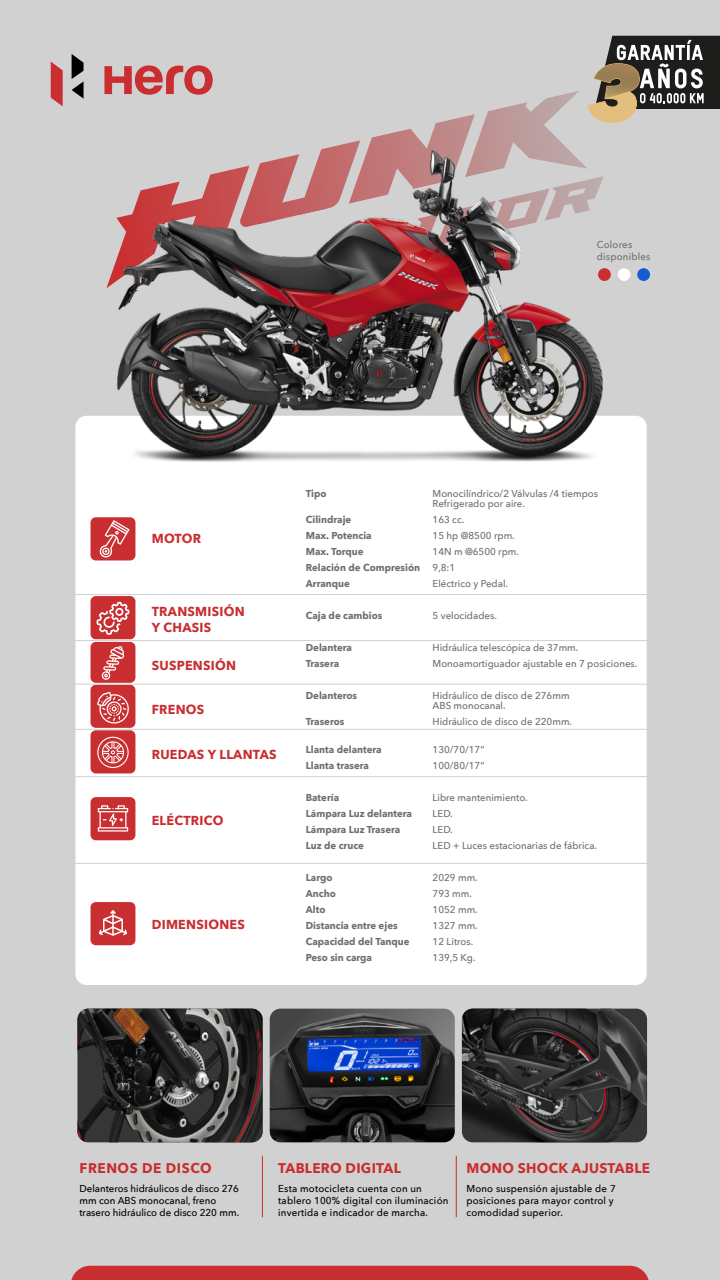
<style>
.page{position:relative;width:720px;height:1280px;background:#d1d1d1}
.page>*{position:absolute;margin:0;border:0;box-sizing:border-box;transform-origin:0 0}
.t1{font:700 14px "Avenir Next";letter-spacing:.02em;color:#c92e30}
.t2{font:700 14px "Avenir Next";letter-spacing:.04em;color:#c92e30}
.t3{font:700 13px/16px "Avenir Next";letter-spacing:.02em;color:#c92e30}
.t4{font:500 10px/10px "Avenir Next";color:#6f6f6e}
.t5{font:700 10px/16px "Avenir Next";color:#6f6f6e}
.t6{font:500 10px/12px "Avenir Next";letter-spacing:.02em;color:#000}
.t7{font:500 10px/12px "Avenir Next";color:#000}
.t8{font:500 10px/12px "Avenir Next";letter-spacing:.02em;color:#6f6f6e}
.s1{font-weight:500}
</style>
<div class="page">
<div style="left:71px;top:1266px;width:578px;height:14px;background:#c92e30"></div>
<div style="left:75px;top:416px;width:572px;height:569px;background:#fff;border-radius:11px"></div>
<div style="left:91px;top:517px;width:44px;height:43px;background:#c92e30;border-radius:5px"></div>
<div style="left:91px;top:596px;width:44px;height:43px;background:#c92e30;border-radius:5px"></div>
<div style="left:91px;top:642px;width:44px;height:41px;background:#c92e30;border-radius:5px"></div>
<div style="left:91px;top:685px;width:44px;height:43px;background:#c92e30;border-radius:5px"></div>
<div style="left:91px;top:730px;width:44px;height:43px;background:#c92e30;border-radius:5px"></div>
<div style="left:91px;top:797px;width:44px;height:43px;background:#c92e30;border-radius:5px"></div>
<div style="left:91px;top:902px;width:44px;height:43px;background:#c92e30;border-radius:5px"></div>
<hr style="left:74px;top:594px;width:574px;height:1px;background:#d1d1d1">
<hr style="left:74px;top:640px;width:574px;height:1px;background:#d1d1d1">
<hr style="left:74px;top:684px;width:574px;height:1px;background:#d1d1d1">
<hr style="left:74px;top:729px;width:574px;height:1px;background:#d1d1d1">
<hr style="left:74px;top:776px;width:574px;height:1px;background:#d1d1d1">
<hr style="left:74px;top:863px;width:574px;height:1px;background:#d1d1d1">
<svg style="left:99px;top:525px;width:31px;height:33px"></svg>
<svg style="left:97px;top:602px;width:32px;height:33px"></svg>
<svg style="left:102px;top:646px;width:22px;height:34px"></svg>
<svg style="left:97px;top:692px;width:32px;height:32px"></svg>
<svg style="left:97px;top:737px;width:32px;height:31px"></svg>
<svg style="left:98px;top:805px;width:30px;height:27px"></svg>
<svg style="left:99px;top:910px;width:28px;height:26px"></svg>
<svg style="left:72px;top:54px;width:12px;height:45px"></svg>
<svg style="left:51px;top:62px;width:12px;height:44px"></svg>
<img style="left:75px;top:288px;width:538px;height:237px">
<img style="left:77px;top:1009px;width:186px;height:133px">
<img style="left:270px;top:1009px;width:185px;height:133px">
<img style="left:462px;top:1009px;width:185px;height:133px">
<hr style="left:262px;top:1156px;width:1px;height:61px;background:#c92e30">
<hr style="left:456px;top:1156px;width:1px;height:61px;background:#c92e30">
<svg style="left:104px;top:36px;width:616px;height:252px"></svg>
<p class="t8" style="left:597px;top:238px;width:55px">Colores disponibles</p>
<h2 class="t3" style="left:152px;top:530px;width:51px">MOTOR</h2>
<h2 class="t3" style="left:152px;top:603px;width:94px">TRANSMISIÓN<br>Y CHASIS</h2>
<h2 class="t3" style="left:152px;top:657px;width:86px">SUSPENSIÓN</h2>
<h2 class="t3" style="left:152px;top:701px;width:54px">FRENOS</h2>
<h2 class="t3" style="left:152px;top:746px;width:126px">RUEDAS Y LLANTAS</h2>
<h2 class="t3" style="left:152px;top:812px;width:73px">ELÉCTRICO</h2>
<h2 class="t3" style="left:152px;top:916px;width:95px">DIMENSIONES</h2>
<p class="t5" style="left:306px;top:485px;width:22px">Tipo</p>
<p class="t4" style="left:433px;top:488px;width:167px">Monocilíndrico/2 Válvulas /4 tiempos<br>Refrigerado por aire.</p>
<p class="t5" style="left:306px;top:511px;width:47px">Cilindraje</p>
<p class="t4" style="left:433px;top:514px;width:33px">163 cc.</p>
<p class="t5" style="left:306px;top:527px;width:67px">Max. Potencia</p>
<p class="t4" style="left:433px;top:530px;width:84px">15 hp @8500 rpm.</p>
<p class="t5" style="left:306px;top:543px;width:59px">Max. Torque</p>
<p class="t5" style="left:306px;top:543px;width:215px;text-indent:127px"><span class="s1">14N m @6500 rpm.<br></span>Relación de Compresión <span class="s1">9,8:1<br></span>Arranque</p>
<p class="t4" style="left:433px;top:578px;width:77px">Eléctrico y Pedal.</p>
<p class="t5" style="left:306px;top:607px;width:78px">Caja de cambios</p>
<p class="t4" style="left:433px;top:610px;width:66px">5 velocidades.</p>
<p class="t5" style="left:306px;top:639px;width:48px">Delantera</p>
<p class="t4" style="left:433px;top:642px;width:147px">Hidráulica telescópica de 37mm.</p>
<p class="t5" style="left:306px;top:655px;width:35px">Trasera</p>
<p class="t4" style="left:433px;top:658px;width:206px">Monoamortiguador ajustable en 7 posiciones.</p>
<p class="t5" style="left:306px;top:687px;width:53px">Delanteros</p>
<p class="t4" style="left:433px;top:690px;width:138px">Hidráulico de disco de 276mm<br>ABS monocanal.</p>
<p class="t5" style="left:306px;top:713px;width:40px">Traseros</p>
<p class="t4" style="left:433px;top:716px;width:141px">Hidráulico de disco de 220mm.</p>
<p class="t5" style="left:306px;top:741px;width:77px">Llanta delantera</p>
<p class="t4" style="left:433px;top:744px;width:53px">130/70/17”</p>
<p class="t5" style="left:306px;top:757px;width:65px">Llanta trasera</p>
<p class="t4" style="left:433px;top:760px;width:53px">100/80/17”</p>
<p class="t5" style="left:306px;top:789px;width:35px">Batería</p>
<p class="t4" style="left:433px;top:792px;width:97px">Libre mantenimiento.</p>
<p class="t5" style="left:306px;top:805px;width:108px">Lámpara Luz delantera</p>
<p class="t4" style="left:433px;top:808px;width:22px">LED.</p>
<p class="t5" style="left:306px;top:821px;width:96px">Lámpara Luz Trasera</p>
<p class="t4" style="left:433px;top:824px;width:22px">LED.</p>
<p class="t5" style="left:306px;top:837px;width:60px">Luz de cruce</p>
<p class="t4" style="left:433px;top:840px;width:166px">LED + Luces estacionarias de fábrica.</p>
<p class="t5" style="left:306px;top:869px;width:28px">Largo</p>
<p class="t4" style="left:433px;top:872px;width:47px">2029 mm.</p>
<p class="t5" style="left:306px;top:885px;width:32px">Ancho</p>
<p class="t4" style="left:433px;top:888px;width:41px">793 mm.</p>
<p class="t5" style="left:306px;top:901px;width:21px">Alto</p>
<p class="t4" style="left:433px;top:904px;width:47px">1052 mm.</p>
<p class="t5" style="left:306px;top:917px;width:93px">Distancia entre ejes</p>
<p class="t4" style="left:433px;top:920px;width:47px">1327 mm.</p>
<p class="t5" style="left:306px;top:933px;width:105px">Capacidad del Tanque</p>
<p class="t4" style="left:433px;top:936px;width:42px">12 Litros.</p>
<p class="t5" style="left:306px;top:949px;width:68px">Peso sin carga</p>
<p class="t4" style="left:433px;top:952px;width:45px">139,5 Kg.</p>
<h1 class="t2" style="left:80px;top:1156px;width:134px">FRENOS DE DISCO</h1>
<p class="t7" style="left:79px;top:1183px;width:161px">Delanteros hidráulicos de disco 276 mm con ABS monocanal, freno trasero hidráulico de disco 220 mm.</p>
<h1 class="t1" style="left:278px;top:1156px;width:124px">TABLERO DIGITAL</h1>
<p class="t6" style="left:278px;top:1183px;width:172px">Esta motocicleta cuenta con un tablero 100% digital con iluminación invertida e indicador de marcha.</p>
<p class="t6" style="left:466px;top:1183px;width:151px">Mono suspensión ajustable de 7 posiciones para mayor control y comodidad superior.</p>
<h1 class="t1" style="left:466px;top:1156px;width:185px">MONO SHOCK AJUSTABLE</h1>
</div>
